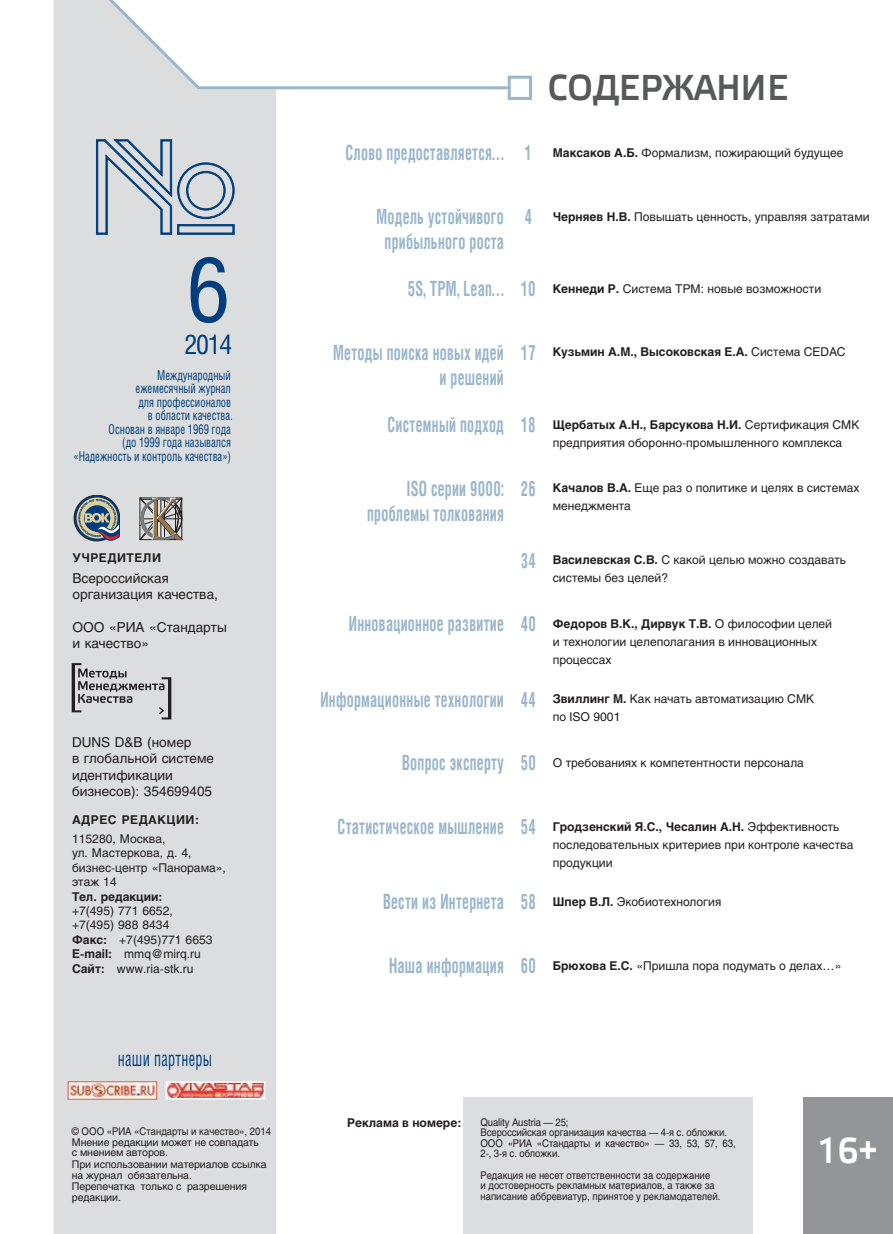
<style>
.page{position:relative;width:893px;height:1234px;background:#fff}
.page>*{position:absolute;margin:0;border:0;box-sizing:border-box;transform-origin:0 0}
.t1{font:90px "Helios Cond";color:#003e7f}
.t2{font:700 36px "Elektra Light Pro";color:#58595b;scale:.92 1}
.t3{font:700 36px "Elektra Light Pro";color:#fff;scale:.92 1}
.t4{font:27px "Helios Cond";color:#003e7f}
.t5{font:700 21px/25.2px "Helios Cond";letter-spacing:.02em;color:#9ab6cb;text-align:right;scale:.7 1}
.t6{font:21px "Helios Cond";letter-spacing:.02em;color:#003e7f;scale:.7 1}
.t7{font:13.5px/13.5px "Helios Cond";color:#003d7f;text-align:right;scale:.81 1}
.t8{font:13.5px/16.2px "Helios";color:#231f20}
.t9{font:12px/14.4px "Helios";color:#231f20}
.t10{font:700 12px "Helios";color:#231f20}
.t11{font:700 12px "Helios";letter-spacing:.04em;color:#231f20}
.t12{font:10.5px/10.5px "Helios";letter-spacing:-.01em;color:#231f20;scale:.9 1}
.t13{font:10.5px/10.5px "Helios";letter-spacing:-.01em;color:#231f20}
.s1{font-weight:700}
.s2{font-family:"Helios Cond";font-weight:700;font-size:21px;color:#9ab6cb}
.s3{font-family:"Helios Cond";font-size:21px;color:#9ab6cb}
.s4{font-weight:400}
</style>
<div class="page">
<div style="left:54px;top:89px;width:222px;height:1144px;background:#dcddde"></div>
<img style="left:169px;top:1084px;width:93px;height:12px">
<div style="left:166px;top:1081px;width:99px;height:18px;border:2px solid #fff"></div>
<img style="left:70px;top:1082px;width:85px;height:15px">
<div style="left:68px;top:1080px;width:89px;height:19px;border:1px solid #d65a3e"></div>
<svg style="left:96px;top:139px;width:139px;height:96px;background:#b3bfcc"></svg>
<svg style="left:53px;top:0;width:149px;height:92px"></svg>
<svg style="left:140px;top:497px;width:43px;height:43px;background:#918c86"></svg>
<svg style="left:74px;top:495px;width:46px;height:46px"></svg>
<div style="left:74px;top:495px;width:46px;height:46px;border:1px solid #231f20;border-radius:50%"></div>
<svg style="left:77px;top:497px;width:41px;height:41px"></svg>
<svg style="left:78px;top:499px;width:42px;height:45px;background:#808c92"></svg>
<div style="left:508px;top:76px;width:24px;height:24px;border:3px solid #9ab6cb"></div>
<hr style="left:199px;top:86px;width:310px;height:3px;background:#9ab6cb">
<div style="left:463px;top:1097px;width:290px;height:136px;background:#dcddde"></div>
<div style="left:804px;top:1097px;width:89px;height:136px;background:#939598"></div>
<svg style="left:72px;top:663px;width:99px;height:56px;background:#b9b9ba"></svg>
<h1 class="t1" style="left:187px;top:254px;width:45px">6</h1>
<h3 class="t4" style="left:185px;top:334px;width:49px">2014</h3>
<p class="t7" style="left:73px;top:369px;width:198px">Международный<br>ежемесячный журнал<br>для профессионалов<br>в области качества.<br>Основан в январе 1969 года<br>(до 1999 года назывался «Надежность и контроль качества»)</p>
<p class="t11" style="left:72px;top:551px;width:90px">УЧРЕДИТЕЛИ</p>
<p class="t8" style="left:72px;top:571px;width:147px">Всероссийская организация качества,</p>
<p class="t8" style="left:72px;top:620px;width:156px">ООО «РИА «Стандарты и качество»</p>
<p class="t8" style="left:72px;top:735px;width:143px">DUNS D&amp;B (номер<br>в глобальной системе идентификации бизнесов): 354699405</p>
<p class="t11" style="left:72px;top:813px;width:129px">АДРЕС РЕДАКЦИИ:</p>
<p class="t9" style="left:72px;top:832px;width:155px">115280, Москва,<br>ул. Мастеркова, д. 4, бизнес-центр «Панорама», этаж 14</p>
<p class="t10" style="left:72px;top:889px;width:92px">Тел. редакции:</p>
<p class="t9" style="left:72px;top:904px;width:142px">+7(495) 771 6652, +7(495) 988 8434<br><span class="s1">Факс:</span> +7(495)771 6653<br><span class="s1">E-mail:</span> mmq@mirq.ru<br><span class="s1">Сайт:</span> www.ria-stk.ru</p>
<h3 class="t6" style="left:118px;top:1050px;width:136px">наши партнеры</h3>
<p class="t12" style="left:72px;top:1126px;width:223px">© ООО «РИА «Стандарты и качество», 2014<br>Мнение редакции может не совпадать<br>с мнением авторов.</p>
<p class="t13" style="left:72px;top:1159px;width:196px">При использовании материалов ссылка на журнал обязательна.</p>
<p class="t13" style="left:72px;top:1182px;width:177px">Перепечатка только с разрешения редакции.</p>
<h2 class="t2" style="left:548px;top:66px;width:262px">СОДЕРЖАНИЕ</h2>
<p class="t9" style="left:345px;top:146px;width:499px"><span class="s2">Слово предоставляется… 1</span> <span class="s1">Максаков А.Б.</span> Формализм, пожирающий будущее</p>
<h3 class="t5" style="left:376px;top:204px;width:184px;text-align:center">Модель устойчивого прибыльного роста</h3>
<p class="t9" style="left:525px;top:210px;width:346px"><span class="s2">4</span> <span class="s1">Черняев Н.В.</span> Повышать ценность, управляя затратами</p>
<p class="t9" style="left:408px;top:282px;width:415px"><span class="s2">5S, TPM, Lean… 10</span> <span class="s1">Кеннеди Р.</span> Система ТРМ: новые возможности</p>
<h3 class="t5" style="left:333px;top:340px;width:245px">Методы поиска новых идей и решений</h3>
<p class="t10" style="left:521px;top:345px;width:326px"><span class="s3">17</span> Кузьмин А.М., Высоковская Е.А. <span class="s4">Система CEDAC</span></p>
<p class="t9" style="left:553px;top:416px;width:308px;line-height:18px;text-indent:-165px"><span class="s2">Системный подход 18</span> <span class="s1">Щербатых А.Н., Барсукова Н.И.</span> Сертификация СМК предприятия оборонно-промышленного комплекса</p>
<h3 class="t5" style="left:367px;top:475px;width:197px">ISO серии 9000: проблемы толкования</h3>
<p class="t9" style="left:553px;top:480px;width:308px;line-height:18px;text-indent:-32px"><span class="s2">26</span> <span class="s1">Качалов В.А.</span> Еще раз о политике и целях в системах менеджмента</p>
<p class="t9" style="left:553px;top:552px;width:295px;line-height:18px;text-indent:-32px"><span class="s2">34</span> <span class="s1">Василевская С.В.</span> С какой целью можно создавать системы без целей?</p>
<h3 class="t5" style="left:349px;top:611px;width:692px">Инновационное развитие 40 <sup>Федоров</sup> <sup>В.К.,</sup> <sup>Дирвук</sup> <sup>Т.В.</sup> <sup>О</sup> <sup>философии</sup> <sup>целей</sup></h3>
<p class="t9" style="left:553px;top:634px;width:266px;line-height:18px">и технологии целеполагания в инновационных процессах</p>
<h3 class="t5" style="left:320px;top:686px;width:707px">Информационные технологии 44 <sup>Звиллинг</sup> <sup>М.</sup> <sup>Как</sup> <sup>начать</sup> <sup>автоматизацию</sup> <sup>СМК</sup></h3>
<p class="t9" style="left:553px;top:711px;width:69px">по ISO 9001</p>
<p class="t9" style="left:402px;top:756px;width:403px"><span class="s2">Вопрос эксперту 50</span> О требованиях к компетентности персонала</p>
<p class="t9" style="left:553px;top:818px;width:302px;line-height:18px;text-indent:-215px"><span class="s2">Статистическое мышление 54</span> <span class="s1">Гродзенский Я.С., Чесалин А.Н.</span> Эффективность последовательных критериев при контроле качества продукции</p>
<h3 class="t5" style="left:383px;top:889px;width:485px">Вести из Интернета 58 <sup>Шпер</sup> <sup>В.Л.</sup> <sup>Экобиотехнология</sup></h3>
<p class="t9" style="left:389px;top:959px;width:454px"><span class="s2">Наша информация 60</span> <span class="s1">Брюхова Е.С.</span> «Пришла пора подумать о делах…»</p>
<p class="t10" style="left:347px;top:1115px;width:116px">Реклама в номере:</p>
<p class="t12" style="left:480px;top:1117px;width:285px">Quality Austria — 25;<br>Всероссийская организация качества — 4-я с. обложки.<br>ООО «РИА «Стандарты и качество» — 33, 53, 57, 63, 2-, 3-я с. обложки.</p>
<p class="t12" style="left:480px;top:1170px;width:268px">Редакция не несет ответственности за содержание<br>и достоверность рекламных материалов, а также за написание аббревиатур, принятое у рекламодателей.</p>
<h2 class="t3" style="left:817px;top:1129px;width:67px">16+</h2>
</div>
